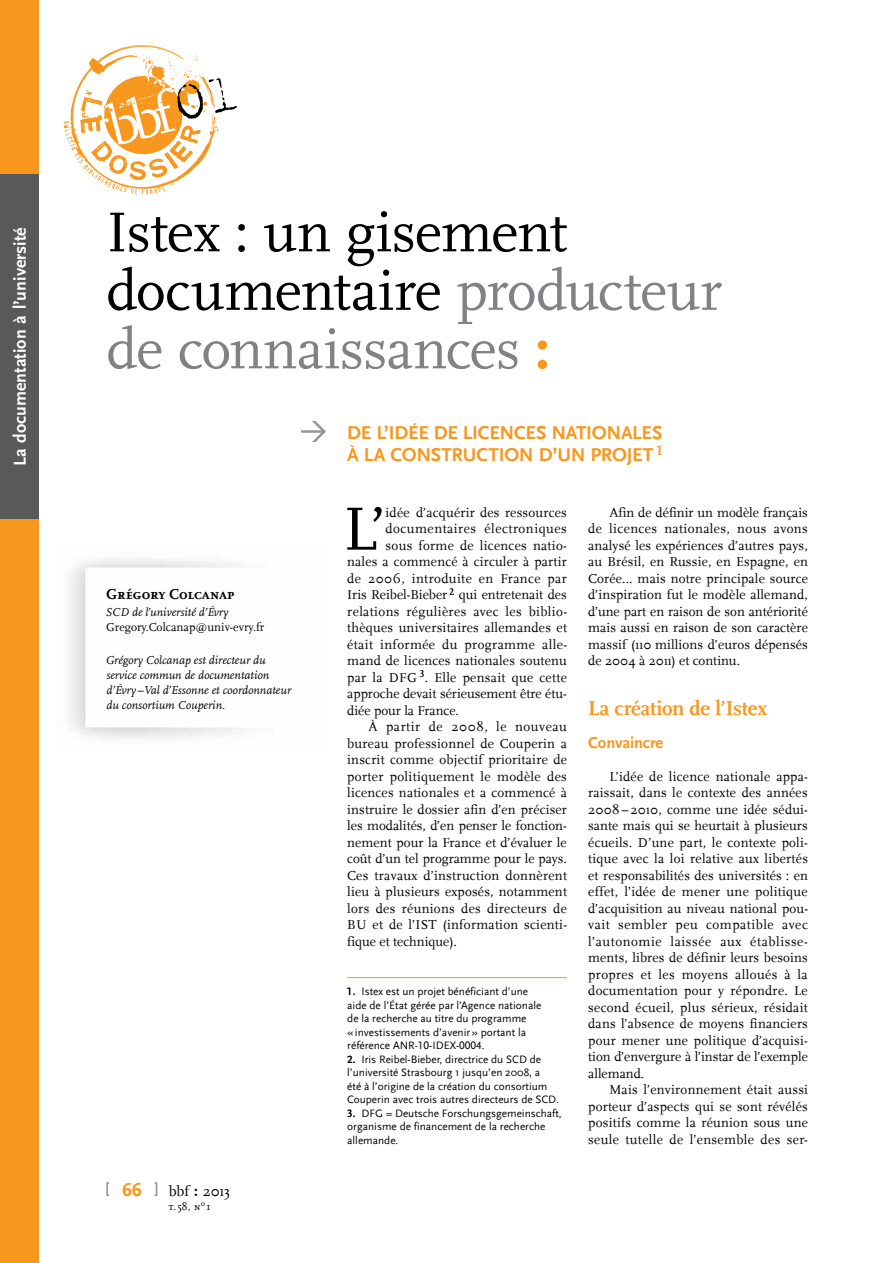
<style>
.page{position:relative;width:893px;height:1263px;background:#fff}
.page>*{position:absolute;margin:0;border:0;box-sizing:border-box;transform-origin:0 0}
.t1{font:63.45px "Scala";color:#000}
.t2{font:58.5px/58.5px "Scala";letter-spacing:-.015em;color:#000}
.t3{font:700 21px "Scala";letter-spacing:-.015em;color:#f8971d}
.t4{font:700 19.5px/22.5px "Scala Sans";letter-spacing:-.01em;color:#f8971d}
.t5{font:700 19.5px "Scala Sans LF";color:#f8971d}
.t6{font:700 18px "Scala Sans LF";color:#fff}
.t7{font:700 16.5px "Scala Sans";color:#f8971d}
.t8{font:700 15px "Scala Caps";letter-spacing:.01em;color:#000}
.t9{font:15px "Scala";letter-spacing:-.005em;color:#000}
.t10{font:13.5px/16.5px "Scala";letter-spacing:.015em;color:#000;text-align:justify}
.t11{font:13.5px "Scala";letter-spacing:.04em;color:#000}
.t12{font:italic 12px/15px "Scala";color:#000}
.t13{font:12px "Scala";color:#000}
.t14{font:11.25px/13.5px "Scala Sans";color:#000}
.t15{font:11.25px "Scala Sans LF";color:#000}
.t16{font:10.5px "Scala Caps";color:#000}
.s1{color:#808285}
.s2{font-family:"Scala Sans";font-weight:700;color:#f8971d}
.s3{font-family:"Scala Sans";font-weight:700}
.s4{font-family:"Scala Sans LF";font-weight:700}
.s5{font-family:"Scala Sans"}
</style>
<div class="page">
<div style="left:0;top:0;width:38px;height:1263px;background:#f8971d"></div>
<svg style="left:64px;top:43px;width:173px;height:151px"></svg>
<svg style="left:106px;top:1182px;width:3px;height:14px"></svg>
<svg style="left:155px;top:1182px;width:2px;height:14px"></svg>
<div style="left:0;top:174px;width:38px;height:345px;background:#58595b"></div>
<img style="left:69px;top:559px;width:176px;height:179px">
<hr style="left:347px;top:977px;width:220px;height:1px;background:#f8971d">
<svg style="left:301px;top:421px;width:25px;height:21px"></svg>
<h3 class="t6" style="left:10px;top:466px;width:240px;rotate:-90deg">La documentation à l’université</h3>
<h2 class="t2" style="left:106px;top:204px;width:618px">Istex : un gisement documentaire <span class="s1">producteur de connaissances</span> <span class="s2">:</span></h2>
<p class="t8" style="left:106px;top:586px;width:130px">Grégory Colcanap</p>
<p class="t12" style="left:106px;top:605px;width:124px">SCD de l’université d’Évry</p>
<p class="t13" style="left:106px;top:621px;width:160px">Gregory.Colcanap@univ-evry.fr</p>
<p class="t12" style="left:106px;top:653px;width:187px">Grégory Colcanap est directeur du service commun de documentation d’Évry–Val d’Essonne et coordonnateur du consortium Couperin.</p>
<h3 class="t5" style="left:122px;top:1179px;width:21px">66</h3>
<p class="t9" style="left:169px;top:1183px;width:63px">bbf <span class="s3">:</span> 2013</p>
<p class="t16" style="left:169px;top:1200px;width:43px">t. 58, n<sup>o</sup> 1</p>
<h3 class="t4" style="left:347px;top:421px;width:317px">DE L’IDÉE DE LICENCES NATIONALES<br>À LA CONSTRUCTION D’UN PROJET <sup>1</sup></h3>
<h1 class="t1" style="left:343px;top:494px;width:44px">L’</h1>
<p class="t10" style="left:386px;top:504px;width:26px">idée</p>
<p class="t10" style="left:416px;top:504px;width:152px">d’acquérir des ressources</p>
<p class="t11" style="left:386px;top:521px;width:183px">documentaires électroniques</p>
<p class="t10" style="left:386px;top:537px;width:183px">sous forme de licences natio-</p>
<p class="t10" style="left:347px;top:554px;width:221px">nales a commencé à circuler à partir</p>
<p class="t10" style="left:347px;top:570px;width:221px">de 2006, introduite en France par</p>
<p class="t10" style="left:347px;top:587px;width:221px">Iris Reibel-Bieber <sup>2</sup> qui entretenait des</p>
<p class="t10" style="left:347px;top:603px;width:221px">relations régulières avec les biblio-</p>
<p class="t10" style="left:347px;top:620px;width:221px">thèques universitaires allemandes et</p>
<p class="t10" style="left:347px;top:636px;width:221px">était informée du programme alle-</p>
<p class="t10" style="left:347px;top:653px;width:221px">mand de licences nationales soutenu</p>
<p class="t10" style="left:347px;top:669px;width:221px">par la DFG <sup>3</sup>. Elle pensait que cette</p>
<p class="t10" style="left:347px;top:686px;width:221px">approche devait sérieusement être étu-</p>
<p class="t10" style="left:347px;top:702px;width:113px">diée pour la France.</p>
<p class="t11" style="left:369px;top:719px;width:200px">À partir de 2008, le nouveau</p>
<p class="t10" style="left:347px;top:735px;width:221px">bureau professionnel de Couperin a</p>
<p class="t10" style="left:347px;top:752px;width:221px">inscrit comme objectif prioritaire de</p>
<p class="t10" style="left:347px;top:768px;width:221px">porter politiquement le modèle des</p>
<p class="t10" style="left:347px;top:785px;width:221px">licences nationales et a commencé à</p>
<p class="t10" style="left:347px;top:801px;width:221px">instruire le dossier afin d’en préciser</p>
<p class="t10" style="left:347px;top:818px;width:221px">les modalités, d’en penser le fonction-</p>
<p class="t10" style="left:347px;top:834px;width:221px">nement pour la France et d’évaluer le</p>
<p class="t10" style="left:347px;top:851px;width:221px">coût d’un tel programme pour le pays.</p>
<p class="t10" style="left:347px;top:867px;width:221px">Ces travaux d’instruction donnèrent</p>
<p class="t10" style="left:347px;top:884px;width:221px">lieu à plusieurs exposés, notamment</p>
<p class="t10" style="left:347px;top:900px;width:221px">lors des réunions des directeurs de</p>
<p class="t10" style="left:347px;top:917px;width:221px">BU et de l’IST (information scienti-</p>
<p class="t10" style="left:347px;top:933px;width:111px">fique et technique).</p>
<p class="t14" style="left:347px;top:985px;width:196px"><span class="s4">1.</span> Istex est un projet bénéficiant d’une aide de l’État gérée par l’Agence nationale de la recherche au titre du programme «investissements d’avenir» portant la</p>
<p class="t15" style="left:347px;top:1040px;width:139px"><span class="s5">référence</span> ANR-10-IDEX-0004<span class="s5">.</span></p>
<p class="t14" style="left:347px;top:1053px;width:213px"><span class="s4">2.</span> Iris Reibel-Bieber, directrice du SCD de l’université Strasbourg 1 jusqu’en 2008, a<br>été à l’origine de la création du consortium Couperin avec trois autres directeurs de SCD.</p>
<p class="t14" style="left:347px;top:1107px;width:216px"><span class="s4">3.</span> DFG = Deutsche Forschungsgemeinschaft, organisme de financement de la recherche allemande.</p>
<p class="t10" style="left:588px;top:504px;width:221px;text-indent:21px">Afin de définir un modèle français de licences nationales, nous avons analysé les expériences d’autres pays, au Brésil, en Russie, en Espagne, en Corée... mais notre principale source d’inspiration fut le modèle allemand, d’une part en raison de son antériorité mais aussi en raison de son caractère massif (110 millions d’euros dépensés de 2004 à 2011) et continu.</p>
<h3 class="t3" style="left:588px;top:696px;width:180px">La création de l’Istex</h3>
<p class="t7" style="left:588px;top:733px;width:77px">CONVAINCRE</p>
<p class="t10" style="left:588px;top:768px;width:221px;text-indent:21px">L’idée de licence nationale appa&shy;raissait, dans le contexte des années 2008 – 2010, comme une idée sédui&shy;sante mais qui se heurtait à plusieurs écueils. D’une part, le contexte poli&shy;tique avec la loi relative aux libertés et responsabilités des universités : en effet, l’idée de mener une politique d’acquisition au niveau national pou&shy;vait sembler peu compatible avec l’autonomie laissée aux établisse&shy;ments, libres de définir leurs besoins propres et les moyens alloués à la documentation pour y répondre. Le second écueil, plus sérieux, résidait dans l’absence de moyens financiers pour mener une politique d’acquisi&shy;tion d’envergure à l’instar de l’exemple allemand.</p>
<p class="t10" style="left:588px;top:1082px;width:221px;text-indent:21px">Mais l’environnement était aussi porteur d’aspects qui se sont révélés positifs comme la réunion sous une seule tutelle de l’ensemble des ser-</p>
</div>
